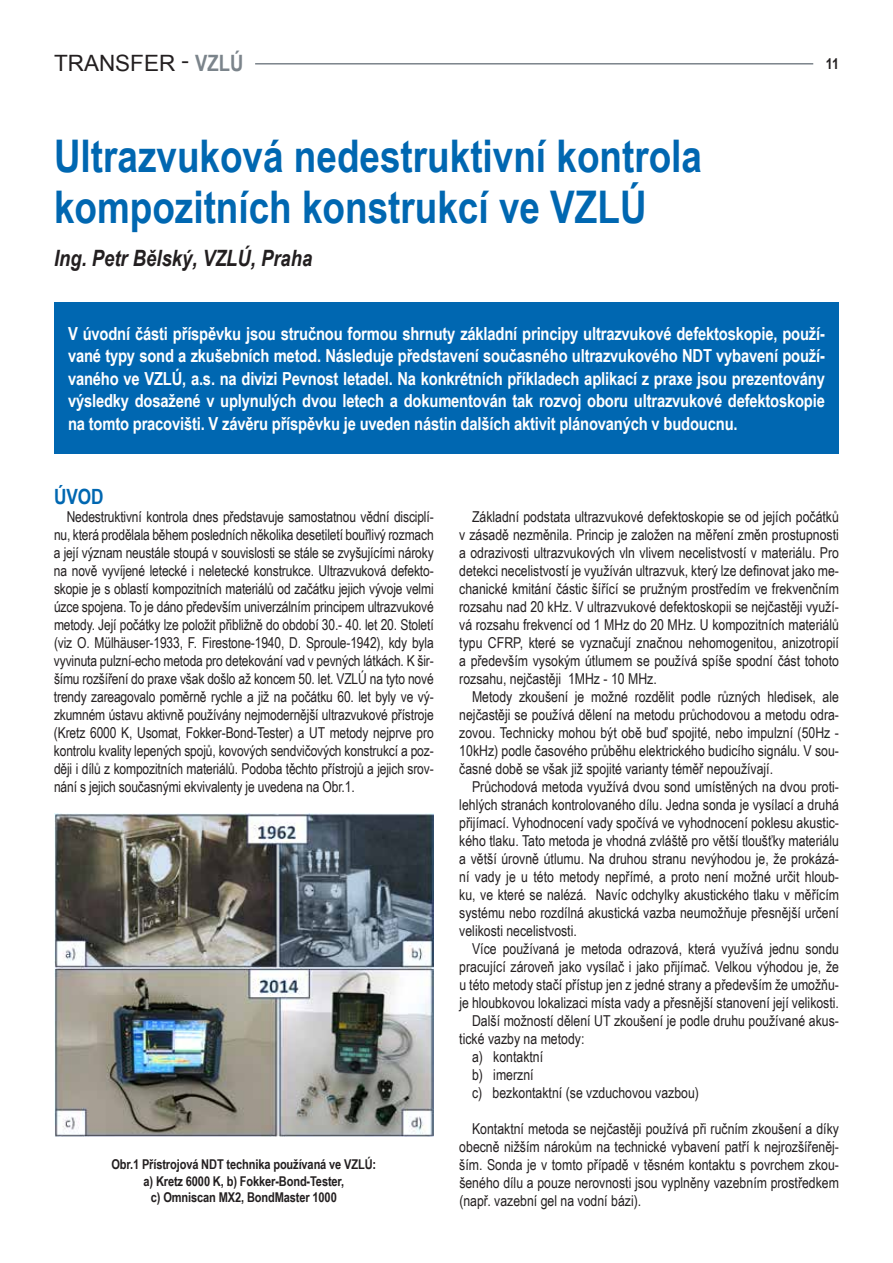
<style>
.page{position:relative;width:893px;height:1263px;background:#fff}
.page>*{position:absolute;margin:0;border:0;box-sizing:border-box;transform-origin:0 0}
.t1{font:700 45px/51px "Arial Narrow";color:#0067b1}
.t2{font:italic 700 22.5px "Arial Narrow";color:#231f20}
.t3{font:22.5px "Arial";color:#231f20}
.t4{font:700 21px "Arial Narrow";color:#0067b1}
.t5{font:700 18px/22.5px "Arial Narrow";letter-spacing:-.01em;color:#fff;text-align:justify}
.t6{font:15px/18px "Arial Narrow";color:#231f20;text-align:justify}
.t7{font:700 15px "Arial Narrow";color:#231f20}
.t8{font:700 13.5px/16.2px "Arial Narrow";letter-spacing:-.01em;color:#231f20;text-align:center}
.s1{font-family:"Arial Narrow";font-weight:700;color:#7b848b}
</style>
<div class="page">
<hr style="left:255px;top:63px;width:558px;height:2px;background:#7b848b">
<div style="left:54px;top:303px;width:785px;height:151px;background:#0067b1"></div>
<img style="left:54px;top:814px;width:380px;height:322px">
<h2 class="t3" style="left:54px;top:49px;width:191px">TRANSFER - <span class="s1">VZLÚ</span></h2>
<p class="t7" style="left:826px;top:53px;width:15px">11</p>
<h1 class="t1" style="left:54px;top:128px;width:650px">Ultrazvuková nedestruktivní kontrola kompozitních konstrukcí ve VZLÚ</h1>
<h2 class="t2" style="left:54px;top:241px;width:260px">Ing. Petr Bělský, VZLÚ, Praha</h2>
<p class="t5" style="left:68px;top:321px;width:758px">V úvodní části příspěvku jsou stručnou formou shrnuty základní principy ultrazvukové defektoskopie, použí&shy;vané typy sond a zkušebních metod. Následuje představení současného ultrazvukového NDT vybavení použí&shy;vaného ve VZLÚ, a.s. na divizi Pevnost letadel. Na konkrétních příkladech aplikací z praxe jsou prezentovány výsledky dosažené v uplynulých dvou letech a dokumentován tak rozvoj oboru ultrazvukové defektoskopie na tomto pracovišti. V závěru příspěvku je uveden nástin dalších aktivit plánovaných v budoucnu.</p>
<h3 class="t4" style="left:54px;top:481px;width:51px">Úvod</h3>
<p class="t6" style="left:54px;top:507px;width:381px;text-indent:13px">Nedestruktivní kontrola dnes představuje samostatnou vědní disciplí&shy;nu, která prodělala během posledních několika desetiletí bouřlivý rozmach a její význam neustále stoupá v souvislosti se stále se zvyšujícími nároky na nově vyvíjené letecké i neletecké konstrukce. Ultrazvuková defekto&shy;skopie je s oblastí kompozitních materiálů od začátku jejich vývoje velmi úzce spojena. To je dáno především univerzálním principem ultrazvukové metody. Její počátky lze položit přibližně do období 30.- 40. let 20. Století (viz O. Mülhäuser-1933, F. Firestone-1940, D. Sproule-1942), kdy byla vyvinuta pulzní-echo metoda pro detekování vad v pevných látkách. K šir&shy;šímu rozšíření do praxe však došlo až koncem 50. let. VZLÚ na tyto nové trendy zareagovalo poměrně rychle a již na počátku 60. let byly ve vý&shy;zkumném ústavu aktivně používány nejmodernější ultrazvukové přístroje (Kretz 6000 K, Usomat, Fokker-Bond-Tester) a UT metody nejprve pro kontrolu kvality lepených spojů, kovových sendvičových konstrukcí a poz&shy;ději i dílů z kompozitních materiálů. Podoba těchto přístrojů a jejich srov&shy;nání s jejich současnými ekvivalenty je uvedena na Obr.1.</p>
<p class="t8" style="left:111px;top:1156px;width:266px">Obr.1 Přístrojová NDT technika používaná ve VZLÚ: a) Kretz 6000 K, b) Fokker-Bond-Tester,<br>c) Omniscan MX2, BondMaster 1000</p>
<p class="t6" style="left:459px;top:507px;width:381px;text-indent:13px">Základní podstata ultrazvukové defektoskopie se od jejích počátků v zásadě nezměnila. Princip je založen na měření změn prostupnosti a odrazivosti ultrazvukových vln vlivem necelistvostí v materiálu. Pro detekci necelistvostí je využíván ultrazvuk, který lze definovat jako me&shy;chanické kmitání částic šířící se pružným prostředím ve frekvenčním rozsahu nad 20 kHz. V ultrazvukové defektoskopii se nejčastěji využí&shy;vá rozsahu frekvencí od 1 MHz do 20 MHz. U kompozitních materiálů typu CFRP, které se vyznačují značnou nehomogenitou, anizotropií a především vysokým útlumem se používá spíše spodní část tohoto rozsahu, nejčastěji 1MHz - 10 MHz.</p>
<p class="t6" style="left:459px;top:687px;width:381px;text-indent:13px">Metody zkoušení je možné rozdělit podle různých hledisek, ale nejčastěji se používá dělení na metodu průchodovou a metodu odra&shy;zovou. Technicky mohou být obě buď spojité, nebo impulzní (50Hz - 10kHz) podle časového průběhu elektrického budicího signálu. V sou&shy;časné době se však již spojité varianty téměř nepoužívají.</p>
<p class="t6" style="left:459px;top:777px;width:381px;text-indent:13px">Průchodová metoda využívá dvou sond umístěných na dvou proti&shy;lehlých stranách kontrolovaného dílu. Jedna sonda je vysílací a druhá přijímací. Vyhodnocení vady spočívá ve vyhodnocení poklesu akustic&shy;kého tlaku. Tato metoda je vhodná zvláště pro větší tloušťky materiálu a větší úrovně útlumu. Na druhou stranu nevýhodou je, že prokázá&shy;ní vady je u této metody nepřímé, a proto není možné určit hloub&shy;ku, ve které se nalézá. Navíc odchylky akustického tlaku v měřícím systému nebo rozdílná akustická vazba neumožňuje přesnější určení velikosti necelistvosti.</p>
<p class="t6" style="left:472px;top:939px;width:368px">Více používaná je metoda odrazová, která využívá jednu sondu</p>
<p class="t6" style="left:459px;top:957px;width:381px">pracující zároveň jako vysílač i jako přijímač. Velkou výhodou je, že</p>
<p class="t6" style="left:459px;top:975px;width:381px">u této metody stačí přístup jen z jedné strany a především že umožňu-</p>
<p class="t6" style="left:459px;top:993px;width:381px">je hloubkovou lokalizaci místa vady a přesnější stanovení její velikosti.</p>
<p class="t6" style="left:472px;top:1011px;width:368px">Další možností dělení UT zkoušení je podle druhu používané akus-</p>
<p class="t6" style="left:459px;top:1029px;width:127px">tické vazby na metody:</p>
<p class="t6" style="left:472px;top:1047px;width:73px">a) kontaktní</p>
<p class="t6" style="left:472px;top:1065px;width:63px">b) imerzní</p>
<p class="t6" style="left:472px;top:1083px;width:228px">c) bezkontaktní (se vzduchovou vazbou)</p>
<p class="t6" style="left:459px;top:1119px;width:381px;text-indent:13px">Kontaktní metoda se nejčastěji používá při ručním zkoušení a díky obecně nižším nárokům na technické vybavení patří k nejrozšířeněj&shy;ším. Sonda je v tomto případě v těsném kontaktu s povrchem zkou&shy;šeného dílu a pouze nerovnosti jsou vyplněny vazebním prostředkem (např. vazební gel na vodní bázi).</p>
</div>
